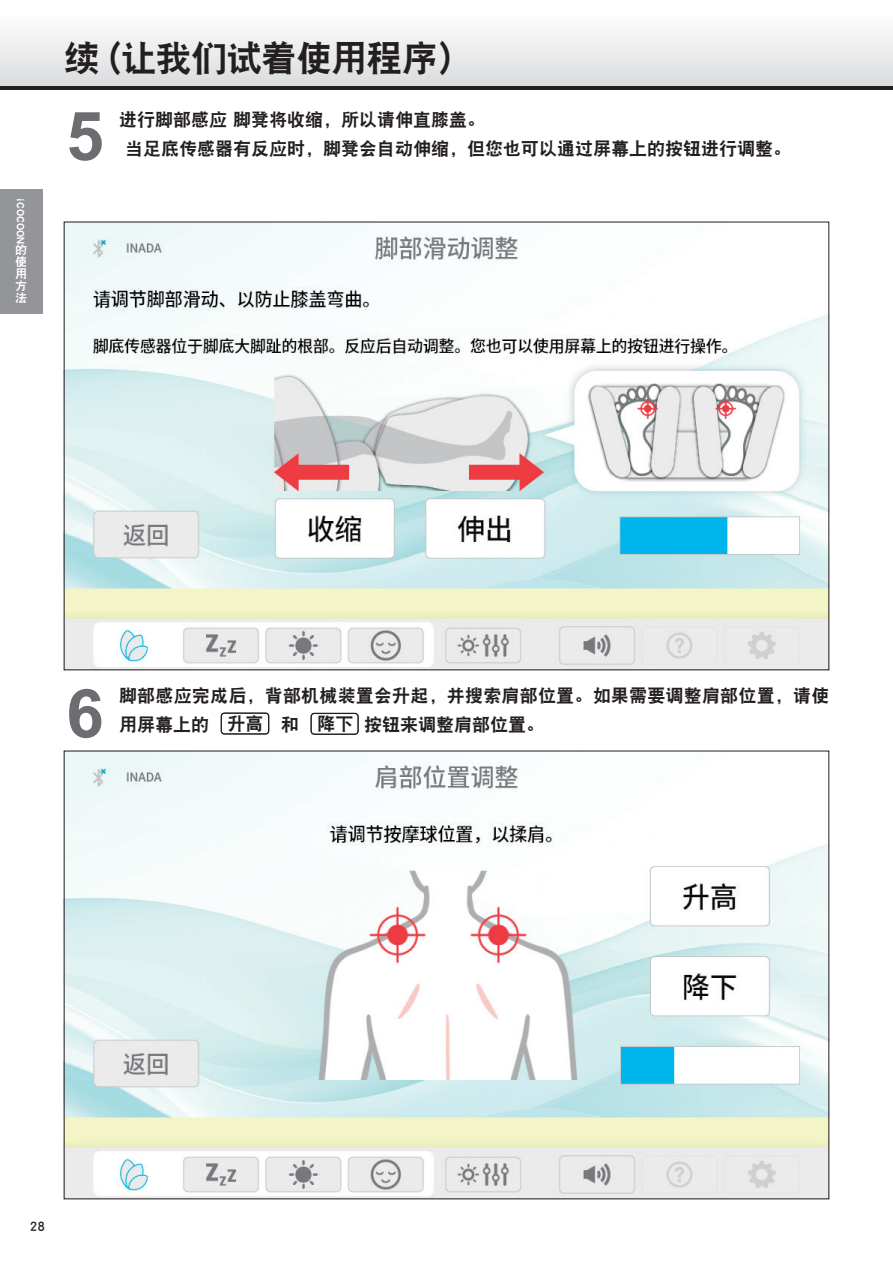
<style>
.page{position:relative;width:893px;height:1263px;background:#fff}
.page>*{position:absolute;margin:0;border:0;box-sizing:border-box;transform-origin:0 0}
.t1{font:36px "DFP Hei W9 GB EUC H";letter-spacing:-.025em;color:#231f20}
.t2{font:18px/28.5px "DFP Hei W9 GB EUC H";color:#231f20}
.t3{font:15px "DFP Hei W7 GB EUC H";color:#231f20}
.t4{font:12px/12px "DFP Hei W9 GB EUC H";color:#fff;text-align:justify}
</style>
<div class="page">
<img style="left:66px;top:753px;width:761px;height:444px">
<div style="left:221px;top:713px;width:48px;height:21px;border:1px solid #231f20;border-radius:3px"></div>
<div style="left:311px;top:713px;width:47px;height:21px;border:1px solid #231f20;border-radius:3px"></div>
<img style="left:66px;top:224px;width:761px;height:444px">
<svg style="left:69px;top:112px;width:33px;height:49px"></svg>
<svg style="left:69px;top:689px;width:32px;height:49px"></svg>
<svg style="left:0;top:85px;width:893px;height:4px;background:#514e4f"></svg>
<div style="left:0;top:13px;width:893px;height:72px;background:linear-gradient(to bottom,#fefefe,#dcdddf)"></div>
<div style="left:0;top:189px;width:43px;height:125px;background:#939598"></div>
<p class="t4" style="left:27px;top:198px;width:47px;rotate:90deg">iCOCOON</p>
<p class="t4" style="left:15px;top:244px;width:13px">的使用方法</p>
<h1 class="t1" style="left:64px;top:41px;width:409px">续（让我们试着使用程序）</h1>
<p class="t2" style="left:125px;top:105px;width:667px;text-indent:-6px">进行脚部感应脚凳将收缩，所以请伸直膝盖。<br>当足底传感器有反应时，脚凳会自动伸缩，但您也可以通过屏幕上的按钮进行调整。</p>
<p class="t2" style="left:119px;top:681px;width:712px">脚部感应完成后，背部机械装置会升起，并搜索肩部位置。如果需要调整肩部位置，请使用屏幕上的 升高 和 降下 按钮来调整肩部位置。</p>
<p class="t3" style="left:30px;top:1218px;width:17px">28</p>
</div>
